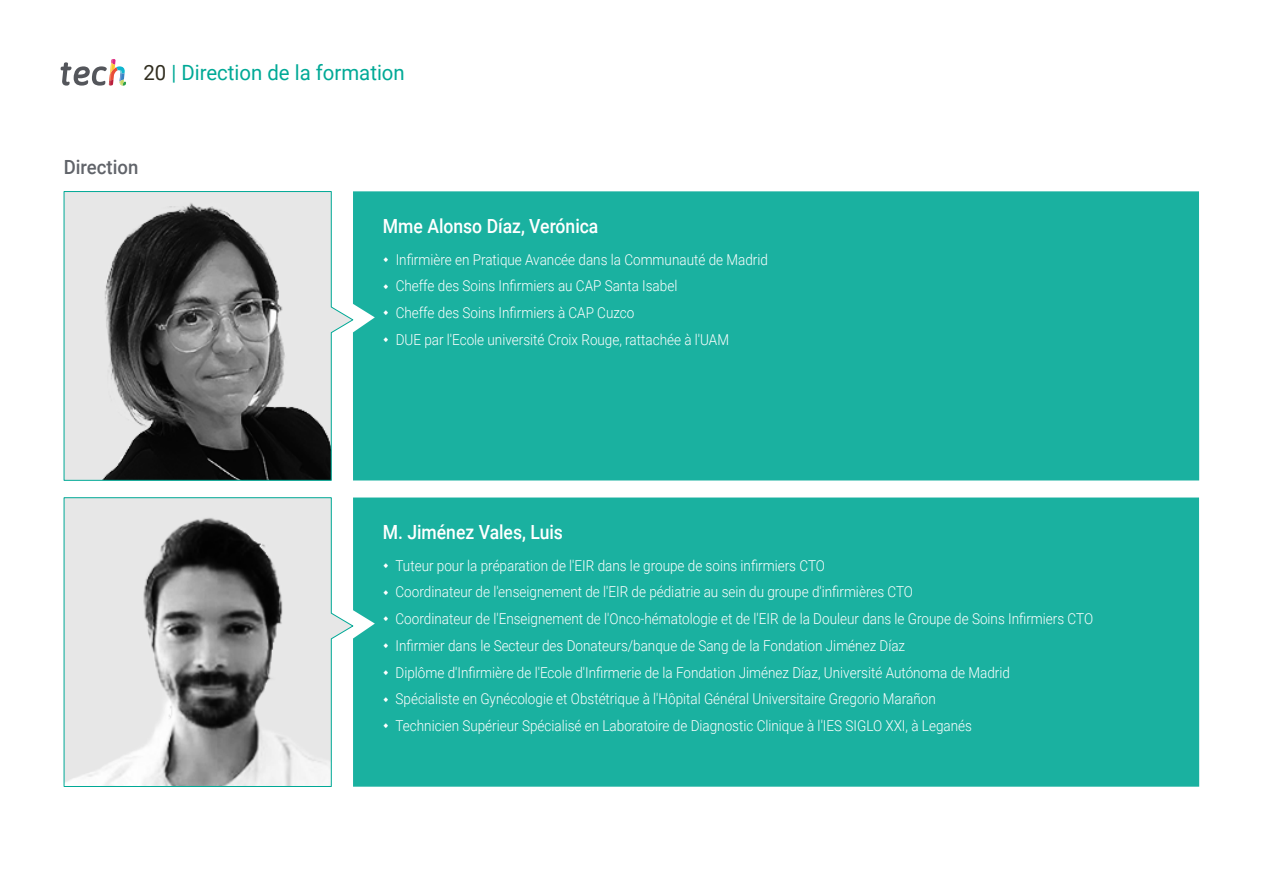
<style>
.page{position:relative;width:1263px;height:893px;background:#fff}
.page>*{position:absolute;margin:0;border:0;box-sizing:border-box;transform-origin:0 0}
.t1{font:21px "Roboto";color:#00a996}
.t2{font:500 19.5px "Roboto";color:#fff;scale:.9 1}
.t3{font:500 19.5px "Roboto";color:#61646a;scale:.95 1}
.t4{font:300 15px/26.7px "Roboto";color:#fff;scale:.9 1}
.s1{color:#312e20}
</style>
<div class="page">
<svg style="left:61px;top:59px;width:65px;height:27px"></svg>
<div style="left:354px;top:497px;width:845px;height:290px;background:#1ab1a0"></div>
<svg style="left:64px;top:191px;width:290px;height:290px;background:#8e9090"></svg>
<svg style="left:64px;top:497px;width:290px;height:290px;background:#bcbebe"></svg>
<div style="left:353px;top:191px;width:846px;height:289px;background:#1ab1a0"></div>
<svg style="left:384px;top:257px;width:4px;height:5px"></svg>
<svg style="left:384px;top:284px;width:4px;height:5px"></svg>
<svg style="left:384px;top:310px;width:4px;height:5px"></svg>
<svg style="left:384px;top:337px;width:4px;height:5px"></svg>
<svg style="left:384px;top:563px;width:4px;height:5px"></svg>
<svg style="left:384px;top:590px;width:4px;height:5px"></svg>
<svg style="left:384px;top:616px;width:4px;height:5px"></svg>
<svg style="left:384px;top:643px;width:4px;height:5px"></svg>
<svg style="left:384px;top:670px;width:4px;height:5px"></svg>
<svg style="left:384px;top:697px;width:4px;height:5px"></svg>
<svg style="left:384px;top:723px;width:4px;height:6px"></svg>
<h1 class="t1" style="left:144px;top:57px;width:263px"><span class="s1">20</span> | Direction de la formation</h1>
<h2 class="t3" style="left:64px;top:154px;width:80px">Direction</h2>
<h2 class="t2" style="left:383px;top:212px;width:241px">Mme Alonso Díaz, Verónica</h2>
<p class="t4" style="left:396px;top:245px;width:415px">Infirmière en Pratique Avancée dans la Communauté de Madrid Cheffe des Soins Infirmiers au CAP Santa Isabel<br>Cheffe des Soins Infirmiers à CAP Cuzco<br>DUE par l'Ecole université Croix Rouge, rattachée à l'UAM</p>
<h2 class="t2" style="left:383px;top:518px;width:202px">M. Jiménez Vales, Luis</h2>
<p class="t4" style="left:395px;top:551px;width:777px">Tuteur pour la préparation de l'EIR dans le groupe de soins infirmiers CTO<br>Coordinateur de l'enseignement de l'EIR de pédiatrie au sein du groupe d'infirmières CTO<br>Coordinateur de l'Enseignement de l'Onco-hématologie et de l'EIR de la Douleur dans le Groupe de Soins Infirmiers CTO Infirmier dans le Secteur des Donateurs/banque de Sang de la Fondation Jiménez Díaz<br>Diplôme d'Infirmière de l'Ecole d'Infirmerie de la Fondation Jiménez Díaz, Université Autónoma de Madrid<br>Spécialiste en Gynécologie et Obstétrique à l'Hôpital Général Universitaire Gregorio Marañon<br>Technicien Supérieur Spécialisé en Laboratoire de Diagnostic Clinique à l'IES SIGLO XXI, à Leganés</p>
</div>
